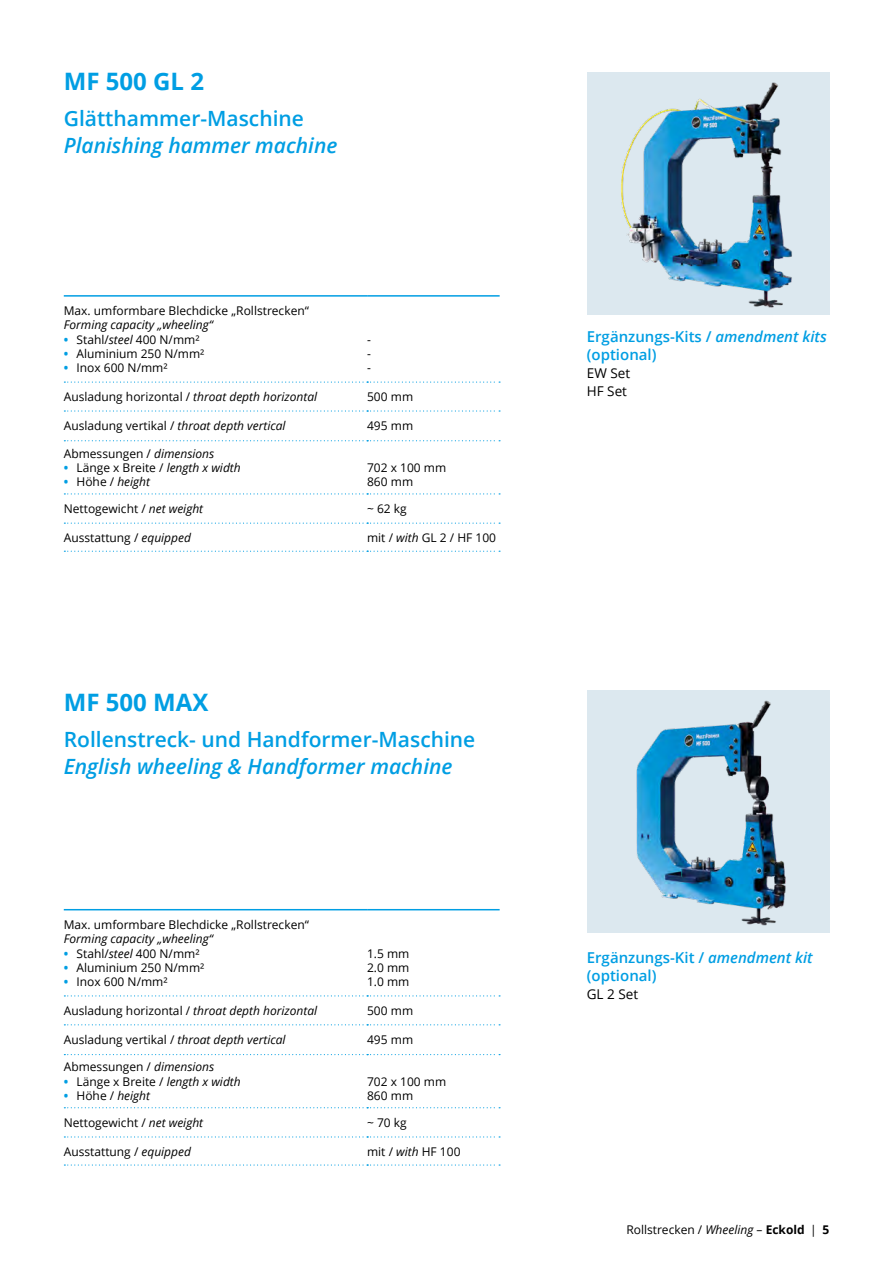
<style>
.page{position:relative;width:893px;height:1263px;background:#fff}
.page>*{position:absolute;margin:0;border:0;box-sizing:border-box;transform-origin:0 0}
.t1{font:700 24px "Open Sans";color:#009ee3}
.t2{font:italic 600 21px "Open Sans";color:#009ee3}
.t3{font:600 21px "Open Sans";color:#009ee3}
.t4{font:600 15px/18px "Open Sans";color:#009ee3}
.t5{font:13.5px/18px "Open Sans";color:#000}
.t6{font:12px/14.4px "Open Sans";color:#000;text-align:justify}
.t7{font:italic 12px "Open Sans";color:#000}
.s1{font-weight:700;color:#009ee3}
.s2{font-style:italic}
.s3{font-style:normal}
.s4{font-weight:700;font-style:normal;color:#009ee3}
.s5{font-weight:700}
</style>
<div class="page">
<svg style="left:64px;top:381px;width:436px;height:2px"></svg>
<svg style="left:64px;top:410px;width:436px;height:2px"></svg>
<svg style="left:64px;top:440px;width:436px;height:1px"></svg>
<svg style="left:64px;top:493px;width:436px;height:1px"></svg>
<svg style="left:64px;top:523px;width:436px;height:1px"></svg>
<svg style="left:64px;top:551px;width:436px;height:1px"></svg>
<hr style="left:64px;top:295px;width:303px;height:2px;background:#009ee3">
<hr style="left:367px;top:295px;width:133px;height:2px;background:#009ee3">
<div style="left:587px;top:72px;width:242px;height:243px;background:#dce8ef"></div>
<img style="left:621px;top:82px;width:171px;height:226px">
<svg style="left:64px;top:995px;width:436px;height:1px"></svg>
<svg style="left:64px;top:1024px;width:436px;height:1px"></svg>
<svg style="left:64px;top:1054px;width:436px;height:1px"></svg>
<svg style="left:64px;top:1107px;width:436px;height:1px"></svg>
<svg style="left:64px;top:1136px;width:436px;height:1px"></svg>
<svg style="left:64px;top:1164px;width:436px;height:1px"></svg>
<hr style="left:64px;top:909px;width:303px;height:1px;background:#009ee3">
<hr style="left:367px;top:909px;width:133px;height:1px;background:#009ee3">
<div style="left:587px;top:690px;width:242px;height:243px;background:#dce8ef"></div>
<img style="left:636px;top:700px;width:150px;height:226px">
<h1 class="t1" style="left:64px;top:65px;width:142px">MF 500 GL 2</h1>
<h2 class="t3" style="left:64px;top:104px;width:242px">Glätthammer-Maschine</h2>
<h2 class="t2" style="left:64px;top:131px;width:275px">Planishing hammer machine</h2>
<p class="t6" style="left:64px;top:303px;width:247px">Max. umformbare Blechdicke „Rollstrecken“</p>
<p class="t7" style="left:64px;top:317px;width:151px">Forming capacity „wheeling“</p>
<p class="t6" style="left:64px;top:332px;width:137px"><span class="s1">•</span> Stahl/<span class="s2">steel</span> 400 N/mm²</p>
<p class="t6" style="left:64px;top:346px;width:142px"><span class="s1">•</span> Aluminium 250 N/mm²</p>
<p class="t6" style="left:64px;top:361px;width:105px"><span class="s1">•</span> Inox 600 N/mm²</p>
<p class="t6" style="left:367px;top:332px;width:5px">- - -</p>
<p class="t7" style="left:64px;top:389px;width:255px"><span class="s3">Ausladung horizontal /</span> throat depth horizontal</p>
<p class="t6" style="left:367px;top:389px;width:48px">500 mm</p>
<p class="t7" style="left:64px;top:418px;width:223px"><span class="s3">Ausladung vertikal /</span> throat depth vertical</p>
<p class="t6" style="left:367px;top:419px;width:48px">495 mm</p>
<p class="t6" style="left:64px;top:446px;width:152px">Abmessungen / <span class="s2">dimensions</span></p>
<p class="t6" style="left:64px;top:460px;width:178px"><span class="s1">•</span> Länge x Breite / <span class="s2">length x width</span></p>
<p class="t7" style="left:64px;top:474px;width:88px"><span class="s4">•</span> <span class="s3">Höhe /</span> height</p>
<p class="t6" style="left:367px;top:460px;width:81px">702 x 100 mm<br>860 mm</p>
<p class="t6" style="left:64px;top:501px;width:141px">Nettogewicht / <span class="s2">net weight</span></p>
<p class="t6" style="left:367px;top:501px;width:41px">~ 62 kg</p>
<p class="t6" style="left:64px;top:530px;width:129px">Ausstattung / <span class="s2">equipped</span></p>
<p class="t6" style="left:367px;top:530px;width:131px">mit / <span class="s2">with</span> GL 2 / HF 100</p>
<h1 class="t1" style="left:64px;top:686px;width:146px">MF 500 MAX</h1>
<h2 class="t3" style="left:64px;top:725px;width:413px">Rollenstreck- und Handformer-Maschine</h2>
<h2 class="t2" style="left:64px;top:752px;width:390px">English wheeling &amp; Handformer machine</h2>
<p class="t6" style="left:64px;top:917px;width:247px">Max. umformbare Blechdicke „Rollstrecken“</p>
<p class="t7" style="left:64px;top:930px;width:151px">Forming capacity „wheeling“</p>
<p class="t6" style="left:64px;top:946px;width:137px"><span class="s1">•</span> Stahl/<span class="s2">steel</span> 400 N/mm²</p>
<p class="t6" style="left:64px;top:960px;width:142px"><span class="s1">•</span> Aluminium 250 N/mm²</p>
<p class="t6" style="left:64px;top:974px;width:105px"><span class="s1">•</span> Inox 600 N/mm²</p>
<p class="t6" style="left:367px;top:946px;width:44px">1.5 mm 2.0 mm 1.0 mm</p>
<p class="t7" style="left:64px;top:1002px;width:255px"><span class="s3">Ausladung horizontal /</span> throat depth horizontal</p>
<p class="t6" style="left:367px;top:1003px;width:48px">500 mm</p>
<p class="t7" style="left:64px;top:1032px;width:223px"><span class="s3">Ausladung vertikal /</span> throat depth vertical</p>
<p class="t6" style="left:367px;top:1032px;width:48px">495 mm</p>
<p class="t6" style="left:64px;top:1059px;width:152px">Abmessungen / <span class="s2">dimensions</span></p>
<p class="t6" style="left:64px;top:1074px;width:178px"><span class="s1">•</span> Länge x Breite / <span class="s2">length x width</span></p>
<p class="t7" style="left:64px;top:1087px;width:88px"><span class="s4">•</span> <span class="s3">Höhe /</span> height</p>
<p class="t6" style="left:367px;top:1074px;width:81px">702 x 100 mm<br>860 mm</p>
<p class="t6" style="left:64px;top:1115px;width:141px">Nettogewicht / <span class="s2">net weight</span></p>
<p class="t6" style="left:367px;top:1115px;width:41px">~ 70 kg</p>
<p class="t6" style="left:64px;top:1144px;width:129px">Ausstattung / <span class="s2">equipped</span></p>
<p class="t6" style="left:367px;top:1144px;width:95px">mit / <span class="s2">with</span> HF 100</p>
<p class="t4" style="left:587px;top:328px;width:241px">Ergänzungs-Kits / <span class="s2">amendment kits </span>(optional)</p>
<p class="t5" style="left:587px;top:364px;width:45px">EW Set<br>HF Set</p>
<p class="t4" style="left:587px;top:949px;width:227px">Ergänzungs-Kit / <span class="s2">amendment kit </span>(optional)</p>
<p class="t5" style="left:587px;top:985px;width:53px">GL 2 Set</p>
<p class="t6" style="left:626px;top:1222px;width:204px">Rollstrecken / <span class="s2">Wheeling</span> – <span class="s5">Eckold</span> | <span class="s5">5</span></p>
</div>
